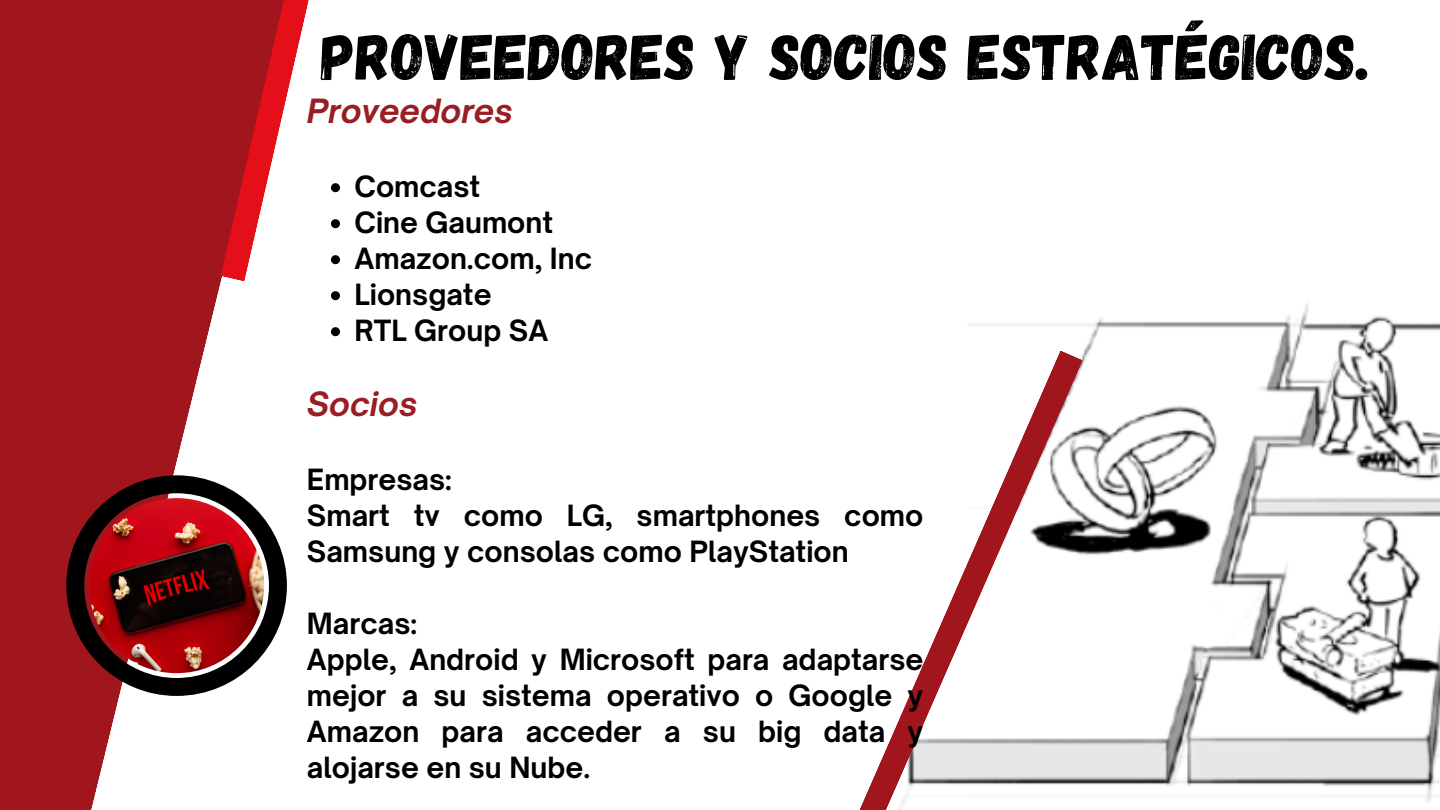
<style>
.page{position:relative;width:1440px;height:810px;background:#fff}
.page>*{position:absolute;margin:0;border:0;box-sizing:border-box;transform-origin:0 0}
.t1{font:65px "Gagalin";color:#000}
.t2{font:italic 700 32px "Open Sauce One";color:#991e23}
.t3{font:700 28px/36px "Open Sauce One";color:#000}
</style>
<div class="page">
<svg style="left:0;top:0;width:221px;height:810px;background:#ab3238"></svg>
<svg style="left:220px;top:0;width:117px;height:282px"></svg>
<svg style="left:66px;top:475px;width:221px;height:221px;background:#7b3133"></svg>
<img style="left:969px;top:304px;width:471px;height:498px">
<svg style="left:859px;top:350px;width:224px;height:460px"></svg>
<svg style="left:331px;top:183px;width:9px;height:9px"></svg>
<svg style="left:331px;top:219px;width:9px;height:9px"></svg>
<svg style="left:331px;top:255px;width:9px;height:9px"></svg>
<svg style="left:331px;top:291px;width:9px;height:9px"></svg>
<svg style="left:331px;top:327px;width:9px;height:9px"></svg>
<p class="t1" style="left:321px;top:15px;width:1050px">PROVEEDORES Y SOCIOS ESTRATÉGICOS.</p>
<p class="t2" style="left:307px;top:91px;width:207px">Proveedores</p>
<p class="t3" style="left:355px;top:168px;width:127px">Comcast</p>
<p class="t3" style="left:355px;top:204px;width:200px">Cine Gaumont</p>
<p class="t3" style="left:355px;top:240px;width:239px">Amazon.com, Inc</p>
<p class="t3" style="left:355px;top:276px;width:139px">Lionsgate</p>
<p class="t3" style="left:355px;top:312px;width:195px">RTL Group SA</p>
<p class="t2" style="left:307px;top:384px;width:112px">Socios</p>
<p class="t3" style="left:307px;top:461px;width:147px">Empresas:</p>
<p class="t3" style="left:307px;top:497px;width:618px">Smart tv como LG, smartphones como<br>Samsung y consolas como PlayStation</p>
<p class="t3" style="left:307px;top:605px;width:112px">Marcas:</p>
<p class="t3" style="left:307px;top:641px;width:618px;text-align:justify">Apple, Android y Microsoft para adaptarse mejor a su sistema operativo o Google y Amazon para acceder a su big data y alojarse en su Nube.</p>
</div>
